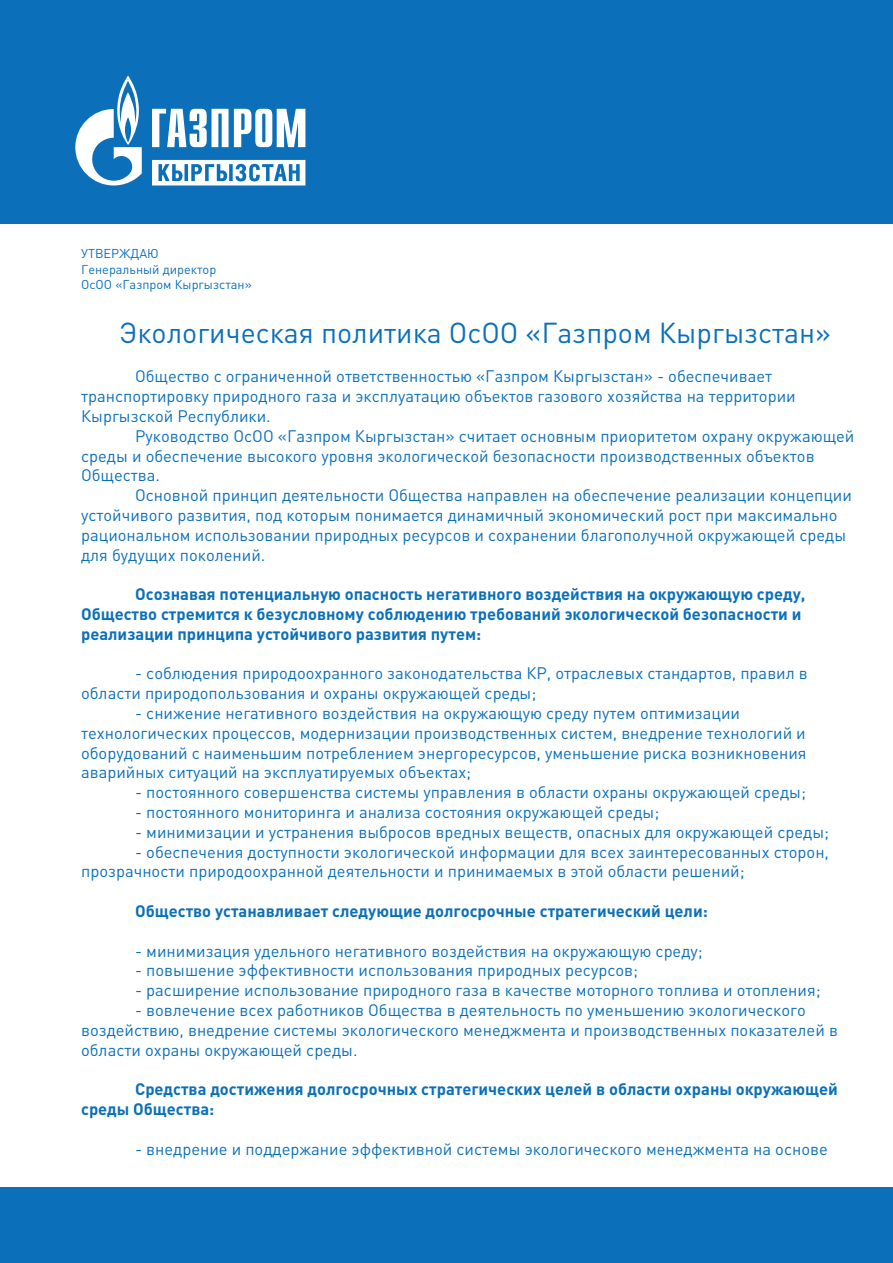
<style>
.page{position:relative;width:893px;height:1263px;background:#fff}
.page>*{position:absolute;margin:0;border:0;box-sizing:border-box;transform-origin:0 0}
.t1{font:28.5px "DIN Pro";color:#0b70b9}
.t2{font:16.5px/19.8px "DIN Pro";color:#0b70b9}
.t3{font:700 16.5px/19.8px "DIN Pro";color:#0b70b9}
.t4{font:12.75px/15.3px "DIN Pro";color:#0b70b9}
</style>
<div class="page">
<div style="left:0;top:1188px;width:893px;height:75px;background:#0b70b9"></div>
<div style="left:0;top:0;width:893px;height:224px;background:#0b70b9"></div>
<svg style="left:152px;top:109px;width:153px;height:38px"></svg>
<svg style="left:75px;top:76px;width:67px;height:109px"></svg>
<svg style="left:152px;top:160px;width:153px;height:25px"></svg>
<p class="t4" style="left:81px;top:245px;width:172px">УТВЕРЖДАЮ<br>Генеральный директор<br>ОсОО «Газпром Кыргызстан»</p>
<h1 class="t1" style="left:119px;top:313px;width:713px">Экологическая политика ОсОО «Газпром Кыргызстан»</h1>
<p class="t2" style="left:81px;top:366px;width:716px;text-indent:54px">Общество с ограниченной ответственностью «Газпром Кыргызстан» - обеспечивает транспортировку природного газа и эксплуатацию объектов газового хозяйства на территории<br>Кыргызской Республики.</p>
<p class="t2" style="left:81px;top:425px;width:775px;text-indent:54px">Руководство ОсОО «Газпром Кыргызстан» считает основным приоритетом охрану окружающей среды и обеспечение высокого уровня экологической безопасности производственных объектов<br>Общества.</p>
<p class="t2" style="left:81px;top:485px;width:772px;text-indent:54px">Основной принцип деятельности Общества направлен на обеспечение реализации концепции устойчивого развития, под которым понимается динамичный экономический рост при максимально рациональном использовании природных ресурсов и сохранении благополучной окружающей среды для будущих поколений.</p>
<p class="t3" style="left:81px;top:584px;width:726px;text-indent:54px">Осознавая потенциальную опасность негативного воздействия на окружающую среду,<br>Общество стремится к безусловному соблюдению требований экологической безопасности и реализации принципа устойчивого развития путем:</p>
<p class="t2" style="left:81px;top:663px;width:728px;text-indent:54px">- соблюдения природоохранного законодательства КР, отраслевых стандартов, правил в области природопользования и охраны окружающей среды;</p>
<p class="t2" style="left:81px;top:702px;width:727px;text-indent:54px">- снижение негативного воздействия на окружающую среду путем оптимизации технологических процессов, модернизации производственных систем, внедрение технологий и оборудований с наименьшим потреблением энергоресурсов, уменьшение риска возникновения аварийных ситуаций на эксплуатируемых объектах;</p>
<p class="t2" style="left:135px;top:782px;width:672px">- постоянного совершенства системы управления в области охраны окружающей среды;</p>
<p class="t2" style="left:135px;top:801px;width:526px">- постоянного мониторинга и анализа состояния окружающей среды;</p>
<p class="t2" style="left:135px;top:821px;width:695px">- минимизации и устранения выбросов вредных веществ, опасных для окружающей среды;</p>
<p class="t2" style="left:81px;top:841px;width:749px;text-indent:54px">- обеспечения доступности экологической информации для всех заинтересованных сторон, прозрачности природоохранной деятельности и принимаемых в этой области решений;</p>
<p class="t3" style="left:135px;top:900px;width:574px">Общество устанавливает следующие долгосрочные стратегический цели:</p>
<p class="t2" style="left:135px;top:940px;width:569px">- минимизация удельного негативного воздействия на окружающую среду;</p>
<p class="t2" style="left:135px;top:960px;width:504px">- повышение эффективности использования природных ресурсов;</p>
<p class="t2" style="left:135px;top:980px;width:687px">- расширение использование природного газа в качестве моторного топлива и отопления;</p>
<p class="t2" style="left:81px;top:999px;width:758px;text-indent:54px">- вовлечение всех работников Общества в деятельность по уменьшению экологического воздействию, внедрение системы экологического менеджмента и производственных показателей в области охраны окружающей среды.</p>
<p class="t3" style="left:81px;top:1079px;width:758px;text-indent:54px">Средства достижения долгосрочных стратегических целей в области охраны окружающей среды Общества:</p>
<p class="t2" style="left:135px;top:1138px;width:694px">- внедрение и поддержание эффективной системы экологического менеджмента на основе</p>
</div>
